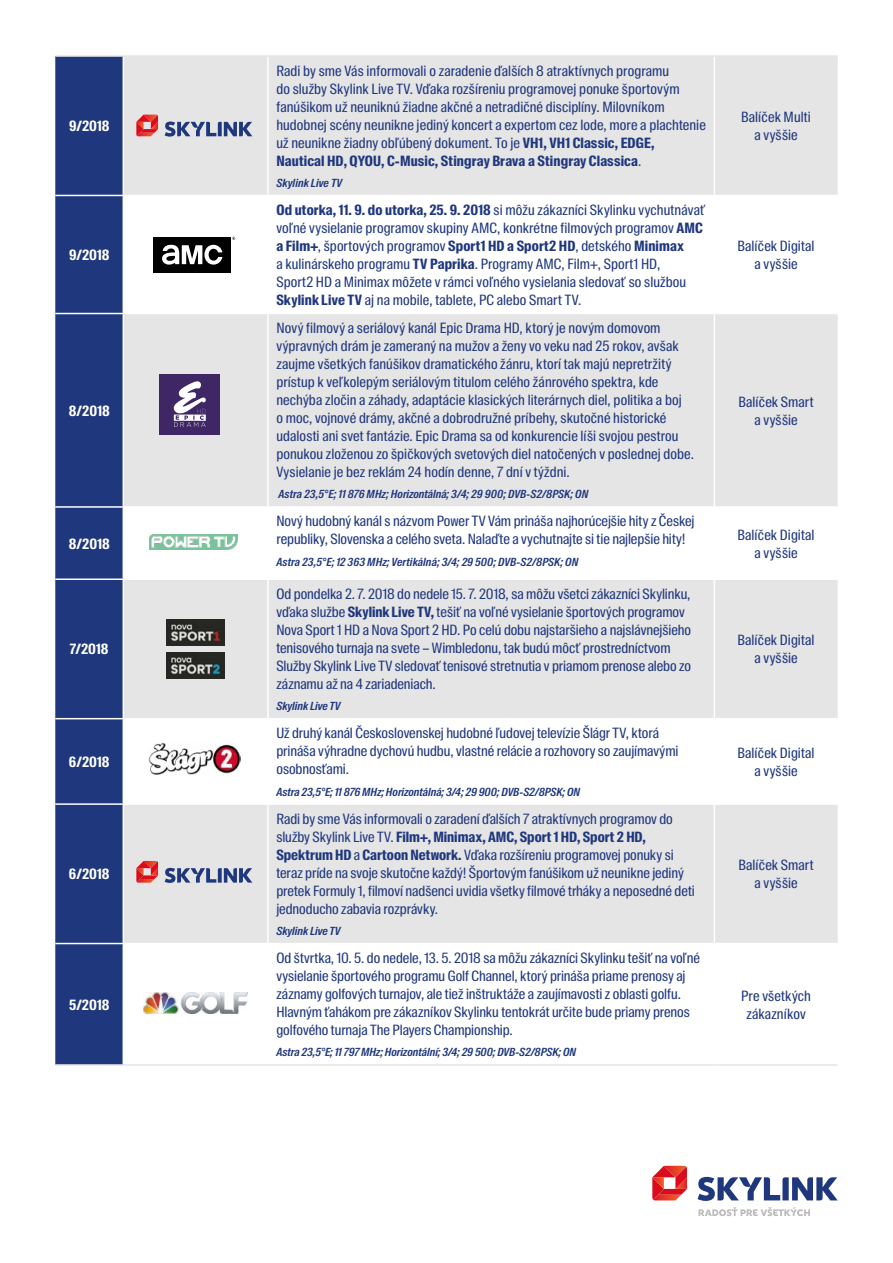
<style>
.page{position:relative;width:893px;height:1263px;background:#fff}
.page>*{position:absolute;margin:0;border:0;box-sizing:border-box;transform-origin:0 0}
.t1{font:14.25px/18px "Suisse Intl Cond";letter-spacing:.005em;color:#1f377d}
.t2{font:700 14.25px "Suisse Intl Cond";color:#fff}
.t3{font:italic 600 11.25px "Suisse Intl Cond";letter-spacing:.005em;color:#1f377d}
.s1{font-weight:700}
</style>
<div class="page">
<div style="left:55px;top:57px;width:68px;height:1007px;background:#1f377d"></div>
<div style="left:124px;top:57px;width:714px;height:138px;background:#e5e5e5"></div>
<svg style="left:124px;top:236px;width:714px;height:766px;fill:#e5e5e5"></svg>
<hr style="left:267px;top:57px;width:2px;height:138px;background:#fff">
<hr style="left:714px;top:57px;width:1px;height:138px;background:#fff">
<hr style="left:267px;top:196px;width:2px;height:117px;background:#fff">
<hr style="left:714px;top:196px;width:1px;height:117px;background:#fff">
<hr style="left:267px;top:314px;width:2px;height:192px;background:#fff">
<hr style="left:714px;top:314px;width:1px;height:192px;background:#fff">
<hr style="left:267px;top:508px;width:2px;height:70px;background:#fff">
<hr style="left:714px;top:508px;width:1px;height:70px;background:#fff">
<hr style="left:267px;top:580px;width:2px;height:138px;background:#fff">
<hr style="left:714px;top:580px;width:1px;height:138px;background:#fff">
<hr style="left:267px;top:719px;width:2px;height:84px;background:#fff">
<hr style="left:714px;top:719px;width:1px;height:84px;background:#fff">
<hr style="left:267px;top:805px;width:2px;height:138px;background:#fff">
<hr style="left:714px;top:805px;width:1px;height:138px;background:#fff">
<hr style="left:267px;top:944px;width:2px;height:120px;background:#fff">
<hr style="left:714px;top:944px;width:1px;height:120px;background:#fff">
<hr style="left:55px;top:506px;width:68px;height:2px;background:#fff">
<hr style="left:123px;top:506px;width:145px;height:2px;background:#fff">
<hr style="left:268px;top:506px;width:446px;height:2px;background:#fff">
<hr style="left:714px;top:506px;width:124px;height:2px;background:#fff">
<hr style="left:55px;top:578px;width:68px;height:2px;background:#fff">
<hr style="left:123px;top:578px;width:145px;height:2px;background:#fff">
<hr style="left:268px;top:578px;width:446px;height:2px;background:#fff">
<hr style="left:714px;top:578px;width:124px;height:2px;background:#fff">
<hr style="left:55px;top:718px;width:68px;height:1px;background:#fff">
<hr style="left:123px;top:718px;width:145px;height:1px;background:#fff">
<hr style="left:268px;top:718px;width:446px;height:1px;background:#fff">
<hr style="left:714px;top:718px;width:124px;height:1px;background:#fff">
<hr style="left:55px;top:803px;width:68px;height:2px;background:#fff">
<hr style="left:123px;top:803px;width:145px;height:2px;background:#fff">
<hr style="left:268px;top:803px;width:446px;height:2px;background:#fff">
<hr style="left:714px;top:803px;width:124px;height:2px;background:#fff">
<hr style="left:55px;top:55px;width:68px;height:2px;background:#e5e5e5">
<hr style="left:123px;top:55px;width:145px;height:2px;background:#e5e5e5">
<hr style="left:268px;top:55px;width:446px;height:2px;background:#e5e5e5">
<hr style="left:714px;top:55px;width:124px;height:2px;background:#e5e5e5">
<hr style="left:55px;top:1064px;width:68px;height:2px;background:#e5e5e5">
<hr style="left:123px;top:1064px;width:145px;height:2px;background:#e5e5e5">
<hr style="left:268px;top:1064px;width:446px;height:2px;background:#e5e5e5">
<hr style="left:714px;top:1064px;width:124px;height:2px;background:#e5e5e5">
<hr style="left:55px;top:195px;width:68px;height:1px;background:#fff">
<hr style="left:55px;top:943px;width:68px;height:1px;background:#fff">
<hr style="left:123px;top:943px;width:145px;height:1px;background:#fff">
<hr style="left:268px;top:943px;width:446px;height:1px;background:#fff">
<hr style="left:714px;top:943px;width:124px;height:1px;background:#fff">
<hr style="left:55px;top:313px;width:68px;height:1px;background:#fff">
<hr style="left:123px;top:313px;width:145px;height:1px;background:#fff">
<hr style="left:268px;top:313px;width:446px;height:1px;background:#fff">
<hr style="left:714px;top:313px;width:124px;height:1px;background:#fff">
<svg style="left:698px;top:1177px;width:140px;height:24px"></svg>
<svg style="left:652px;top:1166px;width:35px;height:34px"></svg>
<svg style="left:699px;top:1207px;width:111px;height:9px"></svg>
<div style="left:159px;top:374px;width:61px;height:60px;background:#3f2664"></div>
<svg style="left:174px;top:381px;width:32px;height:46px"></svg>
<svg style="left:165px;top:868px;width:87px;height:15px"></svg>
<svg style="left:136px;top:861px;width:22px;height:22px"></svg>
<img style="left:149px;top:743px;width:91px;height:31px">
<img style="left:166px;top:620px;width:58px;height:26px">
<img style="left:166px;top:653px;width:58px;height:25px">
<img style="left:149px;top:534px;width:88px;height:16px">
<div style="left:154px;top:237px;width:77px;height:35px;background:#000"></div>
<svg style="left:162px;top:245px;width:60px;height:20px"></svg>
<img style="left:143px;top:992px;width:104px;height:22px">
<svg style="left:165px;top:122px;width:87px;height:15px"></svg>
<svg style="left:136px;top:115px;width:22px;height:21px"></svg>
<p class="t2" style="left:69px;top:118px;width:42px">9/2018</p>
<p class="t2" style="left:69px;top:247px;width:42px">9/2018</p>
<p class="t2" style="left:69px;top:402px;width:42px">8/2018</p>
<p class="t2" style="left:69px;top:535px;width:42px">8/2018</p>
<p class="t2" style="left:70px;top:641px;width:40px">7/2018</p>
<p class="t2" style="left:69px;top:753px;width:42px">6/2018</p>
<p class="t2" style="left:69px;top:866px;width:42px">6/2018</p>
<p class="t2" style="left:69px;top:996px;width:42px">5/2018</p>
<p class="t1" style="left:276px;top:62px;width:431px">Radi by sme Vás informovali o zaradenie ďalších 8 atraktívnych programu<br>do služby Skylink Live TV. Vďaka rozšíreniu programovej ponuke športovým fanúšikom už neuniknú žiadne akčné a netradičné disciplíny. Milovníkom hudobnej scény neunikne jediný koncert a expertom cez lode, more a plachtenie už neunikne žiadny obľúbený dokument. To je <span class="s1">VH1, VH1 Classic, EDGE, Nautical HD, QYOU, C-Music, Stingray Brava a Stingray Classica</span>.</p>
<p class="t3" style="left:276px;top:176px;width:67px">Skylink Live TV</p>
<p class="t1" style="left:276px;top:201px;width:430px"><span class="s1">Od utorka, 11. 9. do utorka, 25. 9. 2018</span> si môžu zákazníci Skylinku vychutnávať voľné vysielanie programov skupiny AMC, konkrétne filmových programov <span class="s1">AMC a Film+</span>, športových programov <span class="s1">Sport1 HD a Sport2 HD</span>, detského <span class="s1">Minimax<br></span>a kulinárskeho programu <span class="s1">TV Paprika</span>. Programy AMC, Film+, Sport1 HD,<br>Sport2 HD a Minimax môžete v rámci voľného vysielania sledovať so službou <span class="s1">Skylink Live TV</span> aj na mobile, tablete, PC alebo Smart TV.</p>
<p class="t1" style="left:276px;top:319px;width:419px">Nový filmový a seriálový kanál Epic Drama HD, ktorý je novým domovom výpravných drám je zameraný na mužov a ženy vo veku nad 25 rokov, avšak zaujme všetkých fanúšikov dramatického žánru, ktorí tak majú nepretržitý prístup k veľkolepým seriálovým titulom celého žánrového spektra, kde nechýba zločin a záhady, adaptácie klasických literárnych diel, politika a boj<br>o moc, vojnové drámy, akčné a dobrodružné príbehy, skutočné historické udalosti ani svet fantázie. Epic Drama sa od konkurencie líši svojou pestrou ponukou zloženou zo špičkových svetových diel natočených v poslednej dobe.<br>Vysielanie je bez reklám 24 hodín denne, 7 dní v týždni.</p>
<p class="t3" style="left:278px;top:488px;width:311px">Astra 23,5°E; 11 876 MHz; Horizontálná; 3/4; 29 900; DVB-S2/8PSK; ON</p>
<p class="t1" style="left:276px;top:512px;width:420px">Nový hudobný kanál s názvom Power TV Vám prináša najhorúcejšie hity z Českej republiky, Slovenska a celého sveta. Nalaďte a vychutnajte si tie najlepšie hity!</p>
<p class="t3" style="left:276px;top:555px;width:303px">Astra 23,5°E; 12 363 MHz; Vertikálná; 3/4; 29 500; DVB-S2/8PSK; ON</p>
<p class="t1" style="left:276px;top:585px;width:416px">Od pondelka 2. 7. 2018 do nedele 15. 7. 2018, sa môžu všetci zákazníci Skylinku, vďaka službe <span class="s1">Skylink Live TV,</span> tešiť na voľné vysielanie športových programov Nova Sport 1 HD a Nova Sport 2 HD. Po celú dobu najstaršieho a najslávnejšieho tenisového turnaja na svete – Wimbledonu, tak budú môcť prostredníctvom Služby Skylink Live TV sledovať tenisové stretnutia v priamom prenose alebo zo záznamu až na 4 zariadeniach.</p>
<p class="t3" style="left:276px;top:700px;width:66px">Skylink Live TV</p>
<p class="t1" style="left:276px;top:724px;width:404px">Už druhý kanál Československej hudobné ľudovej televízie Šlágr TV, ktorá prináša výhradne dychovú hudbu, vlastné relácie a rozhovory so zaujímavými osobnosťami.</p>
<p class="t3" style="left:276px;top:785px;width:305px">Astra 23,5°E; 11 876 MHz; Horizontálná; 3/4; 29 900; DVB-S2/8PSK; ON</p>
<p class="t1" style="left:276px;top:810px;width:420px">Radi by sme Vás informovali o zaradení ďalších 7 atraktívnych programov do služby Skylink Live TV. <span class="s1">Film+, Minimax, AMC, Sport 1 HD, Sport 2 HD, Spektrum HD</span> a <span class="s1">Cartoon Network.</span> Vďaka rozšíreniu programovej ponuky si teraz príde na svoje skutočne každý! Športovým fanúšikom už neunikne jediný pretek Formuly 1, filmoví nadšenci uvidia všetky filmové trháky a neposedné deti jednoducho zabavia rozprávky.</p>
<p class="t3" style="left:276px;top:924px;width:66px">Skylink Live TV</p>
<p class="t1" style="left:276px;top:949px;width:425px">Od štvrtka, 10. 5. do nedele, 13. 5. 2018 sa môžu zákazníci Skylinku tešiť na voľné vysielanie športového programu Golf Channel, ktorý prináša priame prenosy aj záznamy golfových turnajov, ale tiež inštruktáže a zaujímavosti z oblasti golfu.<br>Hlavným ťahákom pre zákazníkov Skylinku tentokrát určite bude priamy prenos golfového turnaja The Players Championship.</p>
<p class="t3" style="left:276px;top:1046px;width:301px">Astra 23,5°E; 11 797 MHz; Horizontální; 3/4; 29 500; DVB-S2/8PSK; ON</p>
<p class="t1" style="left:741px;top:108px;width:71px;text-align:center">Balíček Multi a vyššie</p>
<p class="t1" style="left:737px;top:237px;width:79px;text-align:center">Balíček Digital a vyššie</p>
<p class="t1" style="left:738px;top:393px;width:77px;text-align:center">Balíček Smart a vyššie</p>
<p class="t1" style="left:737px;top:526px;width:79px;text-align:center">Balíček Digital a vyššie</p>
<p class="t1" style="left:737px;top:631px;width:79px;text-align:center">Balíček Digital a vyššie</p>
<p class="t1" style="left:737px;top:744px;width:79px;text-align:center">Balíček Digital a vyššie</p>
<p class="t1" style="left:738px;top:856px;width:77px;text-align:center">Balíček Smart a vyššie</p>
<p class="t1" style="left:741px;top:987px;width:71px;text-align:center">Pre všetkých zákazníkov</p>
</div>
